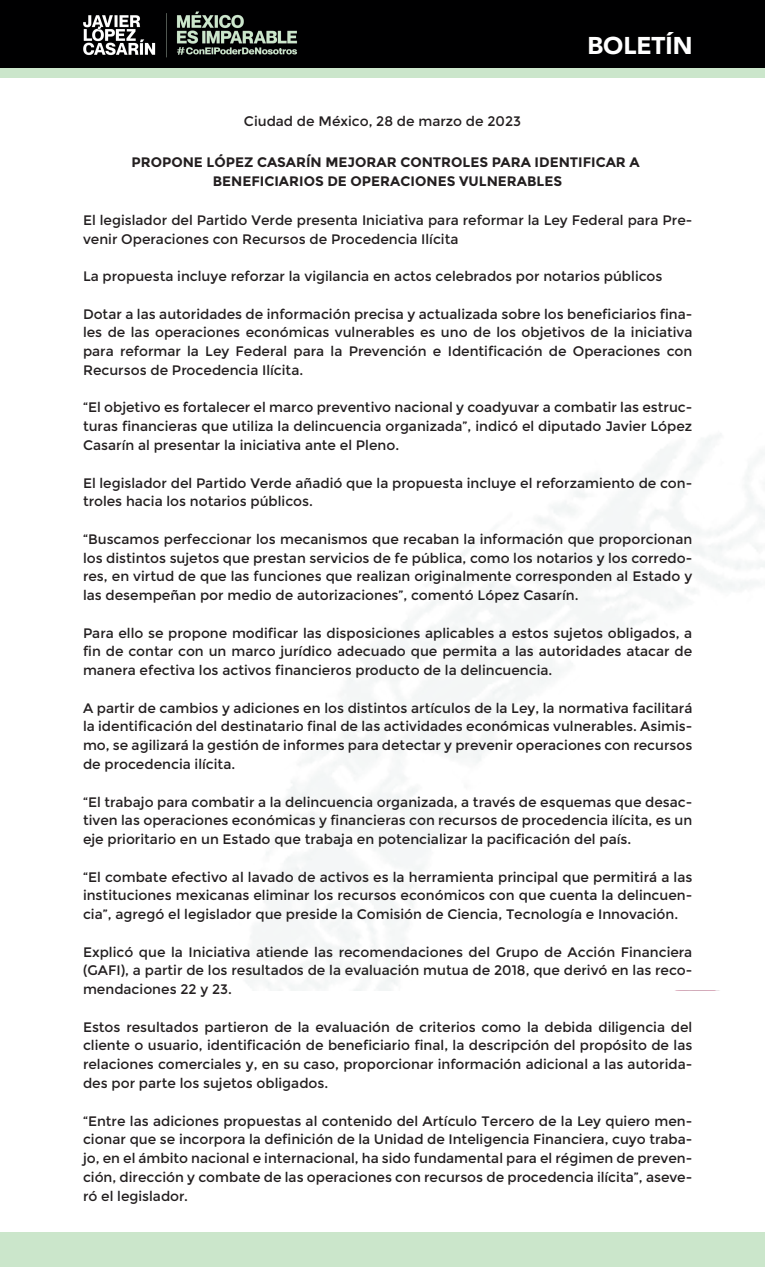
<style>
.page{position:relative;width:765px;height:1267px;background:#fff}
.page>*{position:absolute;margin:0;border:0;box-sizing:border-box;transform-origin:0 0}
.t1{font:900 24.25px "Avenir";color:#fff}
.t2{font:13.75px/18.8px "Montserrat";color:#231f20;text-align:justify}
.t3{font:700 13.75px/18.8px "Montserrat";color:#231f20;text-align:center}
</style>
<div class="page">
<div style="left:0;top:0;width:765px;height:70px;background:#000001"></div>
<img style="left:71px;top:11px;width:236px;height:58px">
<div style="left:1px;top:69px;width:764px;height:9px;background:#cbe6cb"></div>
<div style="left:0;top:1232px;width:765px;height:34px;background:#cbe6cb"></div>
<p class="t2" style="left:244px;top:112px;width:279px">Ciudad de México, 28 de marzo de 2023</p>
<h1 class="t1" style="left:587px;top:25px;width:107px">BOLETÍN</h1>
<p class="t3" style="left:132px;top:153px;width:510px">PROPONE LÓPEZ CASARÍN MEJORAR CONTROLES PARA IDENTIFICAR A<br>BENEFICIARIOS DE OPERACIONES VULNERABLES</p>
<p class="t2" style="left:83px;top:211px;width:611px">El legislador del Partido Verde presenta Iniciativa para reformar la Ley Federal para Pre&shy;venir Operaciones con Recursos de Procedencia Ilícita</p>
<p class="t2" style="left:83px;top:267px;width:581px">La propuesta incluye reforzar la vigilancia en actos celebrados por notarios públicos</p>
<p class="t2" style="left:83px;top:304px;width:611px">Dotar a las autoridades de información precisa y actualizada sobre los beneficiarios fina&shy;les de las operaciones económicas vulnerables es uno de los objetivos de la iniciativa para reformar la Ley Federal para la Prevención e Identificación de Operaciones con Recursos de Procedencia Ilícita.</p>
<p class="t2" style="left:83px;top:398px;width:611px">“El objetivo es fortalecer el marco preventivo nacional y coadyuvar a combatir las estruc&shy;turas financieras que utiliza la delincuencia organizada”, indicó el diputado Javier López Casarín al presentar la iniciativa ante el Pleno.</p>
<p class="t2" style="left:83px;top:473px;width:611px">El legislador del Partido Verde añadió que la propuesta incluye el reforzamiento de con&shy;troles hacia los notarios públicos.</p>
<p class="t2" style="left:83px;top:529px;width:611px">“Buscamos perfeccionar los mecanismos que recaban la información que proporcionan los distintos sujetos que prestan servicios de fe pública, como los notarios y los corredo&shy;res, en virtud de que las funciones que realizan originalmente corresponden al Estado y las desempeñan por medio de autorizaciones”, comentó López Casarín.</p>
<p class="t2" style="left:83px;top:623px;width:611px">Para ello se propone modificar las disposiciones aplicables a estos sujetos obligados, a fin de contar con un marco jurídico adecuado que permita a las autoridades atacar de manera efectiva los activos financieros producto de la delincuencia.</p>
<p class="t2" style="left:83px;top:698px;width:611px">A partir de cambios y adiciones en los distintos artículos de la Ley, la normativa facilitará la identificación del destinatario final de las actividades económicas vulnerables. Asimis&shy;mo, se agilizará la gestión de informes para detectar y prevenir operaciones con recursos de procedencia ilícita.</p>
<p class="t2" style="left:83px;top:792px;width:611px">“El trabajo para combatir a la delincuencia organizada, a través de esquemas que desac&shy;tiven las operaciones económicas y financieras con recursos de procedencia ilícita, es un eje prioritario en un Estado que trabaja en potencializar la pacificación del país.</p>
<p class="t2" style="left:83px;top:867px;width:611px">“El combate efectivo al lavado de activos es la herramienta principal que permitirá a las instituciones mexicanas eliminar los recursos económicos con que cuenta la delincuen&shy;cia”, agregó el legislador que preside la Comisión de Ciencia, Tecnología e Innovación.</p>
<p class="t2" style="left:83px;top:942px;width:611px">Explicó que la Iniciativa atiende las recomendaciones del Grupo de Acción Financiera (GAFI), a partir de los resultados de la evaluación mutua de 2018, que derivó en las reco&shy;mendaciones 22 y 23.</p>
<p class="t2" style="left:83px;top:1017px;width:611px">Estos resultados partieron de la evaluación de criterios como la debida diligencia del cliente o usuario, identificación de beneficiario final, la descripción del propósito de las relaciones comerciales y, en su caso, proporcionar información adicional a las autorida&shy;des por parte los sujetos obligados.</p>
<p class="t2" style="left:83px;top:1111px;width:611px">“Entre las adiciones propuestas al contenido del Artículo Tercero de la Ley quiero men&shy;cionar que se incorpora la definición de la Unidad de Inteligencia Financiera, cuyo traba&shy;jo, en el ámbito nacional e internacional, ha sido fundamental para el régimen de preven&shy;ción, dirección y combate de las operaciones con recursos de procedencia ilícita”, aseve&shy;ró el legislador.</p>
</div>
